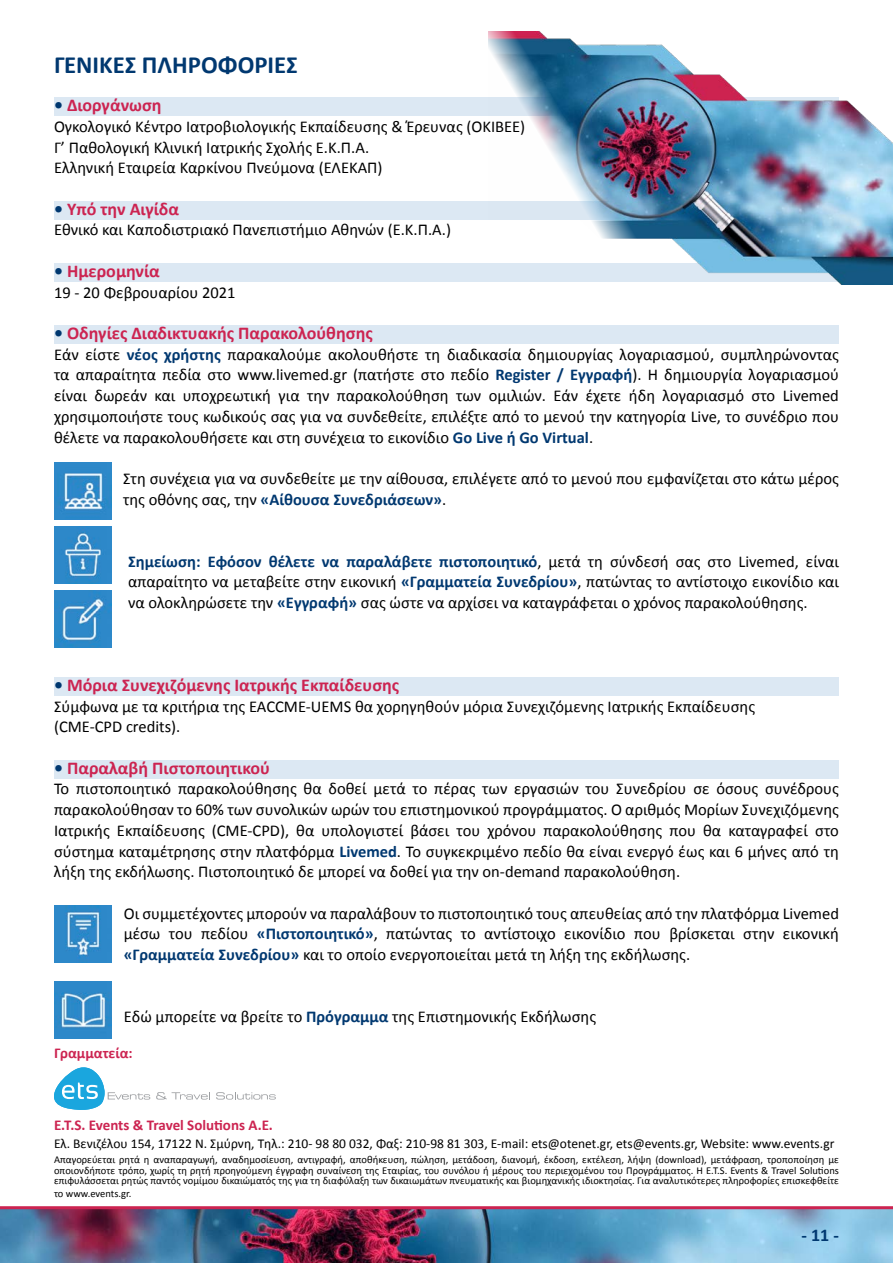
<style>
.page{position:relative;width:893px;height:1263px;background:#fff}
.page>*{position:absolute;margin:0;border:0;box-sizing:border-box;transform-origin:0 0}
.t1{font:700 24.75px "Calibri";color:#003870}
.t2{font:700 18px "Calibri";color:#cc2451}
.t3{font:700 18px "Calibri";color:#003870}
.t4{font:16.5px/20.7px "Calibri";color:#000;text-align:justify}
.t5{font:700 15px "Calibri";color:#cc2451}
.t6{font:13.5px "Calibri";color:#000}
.t7{font:10.5px/10.5px "Calibri";color:#000;text-align:justify}
.s1{color:#003870}
.s2{font-weight:700;color:#003870}
</style>
<div class="page">
<img style="left:0;top:1209px;width:893px;height:54px">
<hr style="left:0;top:1206px;width:893px;height:3px;background:#cc2451">
<div style="left:54px;top:98px;width:785px;height:18px;background:#dce8f3"></div>
<div style="left:54px;top:201px;width:785px;height:18px;background:#dce8f3"></div>
<div style="left:54px;top:263px;width:785px;height:18px;background:#dce8f3"></div>
<div style="left:54px;top:325px;width:785px;height:18px;background:#dce8f3"></div>
<div style="left:54px;top:677px;width:785px;height:18px;background:#dce8f3"></div>
<div style="left:54px;top:760px;width:785px;height:18px;background:#dce8f3"></div>
<svg style="left:156px;top:1092px;width:54px;height:7px"></svg>
<svg style="left:216px;top:1092px;width:60px;height:7px"></svg>
<svg style="left:54px;top:1067px;width:96px;height:43px"></svg>
<img style="left:54px;top:463px;width:57px;height:57px">
<img style="left:54px;top:526px;width:57px;height:57px">
<img style="left:54px;top:906px;width:57px;height:56px">
<img style="left:54px;top:590px;width:57px;height:57px">
<img style="left:54px;top:981px;width:57px;height:57px">
<img style="left:488px;top:32px;width:405px;height:252px">
<p class="t1" style="left:54px;top:47px;width:245px">ΓΕΝΙΚΈΣ ΠΛΗΡΟΦΟΡΊΕΣ</p>
<p class="t2" style="left:54px;top:93px;width:109px"><span class="s1">•</span> Διοργάνωση</p>
<p class="t4" style="left:54px;top:116px;width:473px">Ογκολογικό Κέντρο Ιατροβιολογικής Εκπαίδευσης &amp; Έρευνας (ΟΚΙΒΕΕ)</p>
<p class="t4" style="left:54px;top:136px;width:317px">Γ’ Παθολογική Κλινική Ιατρικής Σχολής Ε.Κ.Π.Α.</p>
<p class="t4" style="left:54px;top:157px;width:330px">Ελληνική Εταιρεία Καρκίνου Πνεύμονα (ΕΛΕΚΑΠ)</p>
<p class="t2" style="left:54px;top:196px;width:127px"><span class="s1">•</span> Υπό την Αιγίδα</p>
<p class="t4" style="left:54px;top:219px;width:399px">Εθνικό και Καποδιστριακό Πανεπιστήμιο Αθηνών (Ε.Κ.Π.Α.)</p>
<p class="t2" style="left:54px;top:258px;width:107px"><span class="s1">•</span> Ημερομηνία</p>
<p class="t4" style="left:54px;top:281px;width:183px">19 - 20 Φεβρουαρίου 2021</p>
<p class="t2" style="left:54px;top:320px;width:320px"><span class="s1">•</span> Οδηγίες Διαδικτυακής Παρακολούθησης</p>
<p class="t4" style="left:54px;top:343px;width:786px">Εάν είστε <span class="s2">νέος χρήστης</span> παρακαλούμε ακολουθήστε τη διαδικασία δημιουργίας λογαριασμού, συμπληρώνοντας τα απαραίτητα πεδία στο www.livemed.gr (πατήστε στο πεδίο <span class="s2">Register / Εγγραφή</span>). Η δημιουργία λογαριασμού είναι δωρεάν και υποχρεωτική για την παρακολούθηση των ομιλιών. Εάν έχετε ήδη λογαριασμό στο Livemed χρησιμοποιήστε τους κωδικούς σας για να συνδεθείτε, επιλέξτε από το μενού την κατηγορία Live, το συνέδριο που θέλετε να παρακολουθήσετε και στη συνέχεια το εικονίδιο <span class="s2">Go Live ή Go Virtual</span>.</p>
<p class="t4" style="left:123px;top:468px;width:717px">Στη συνέχεια για να συνδεθείτε με την αίθουσα, επιλέγετε από το μενού που εμφανίζεται στο κάτω μέρος της οθόνης σας, την <span class="s2">«Αίθουσα Συνεδριάσεων»</span>.</p>
<p class="t4" style="left:128px;top:550px;width:712px"><span class="s2">Σημείωση: Εφόσον θέλετε να παραλάβετε πιστοποιητικό</span>, μετά τη σύνδεσή σας στο Livemed, είναι απαραίτητο να μεταβείτε στην εικονική <span class="s2">«Γραμματεία Συνεδρίου»</span>, πατώντας το αντίστοιχο εικονίδιο και να ολοκληρώσετε την <span class="s2">«Εγγραφή»</span> σας ώστε να αρχίσει να καταγράφεται ο χρόνος παρακολούθησης.</p>
<p class="t2" style="left:54px;top:672px;width:347px"><span class="s1">•</span> Μόρια Συνεχιζόμενης Ιατρικής Εκπαίδευσης</p>
<p class="t4" style="left:54px;top:695px;width:703px">Σύμφωνα με τα κριτήρια της EACCME-UEMS θα χορηγηθούν μόρια Συνεχιζόμενης Ιατρικής Εκπαίδευσης</p>
<p class="t4" style="left:54px;top:716px;width:128px">(CME-CPD credits).</p>
<p class="t2" style="left:54px;top:755px;width:218px"><span class="s1">•</span> Παραλαβή Πιστοποιητικού</p>
<p class="t4" style="left:54px;top:778px;width:786px">Το πιστοποιητικό παρακολούθησης θα δοθεί μετά το πέρας των εργασιών του Συνεδρίου σε όσους συνέδρους παρακολούθησαν το 60% των συνολικών ωρών του επιστημονικού προγράμματος. Ο αριθμός Μορίων Συνεχιζόμενης Ιατρικής Εκπαίδευσης (CME-CPD), θα υπολογιστεί βάσει του χρόνου παρακολούθησης που θα καταγραφεί στο σύστημα καταμέτρησης στην πλατφόρμα <span class="s2">Livemed</span>. Το συγκεκριμένο πεδίο θα είναι ενεργό έως και 6 μήνες από τη λήξη της εκδήλωσης. Πιστοποιητικό δε μπορεί να δοθεί για την on-demand παρακολούθηση.</p>
<p class="t4" style="left:124px;top:902px;width:717px">Οι συμμετέχοντες μπορούν να παραλάβουν το πιστοποιητικό τους απευθείας από την πλατφόρμα Livemed μέσω του πεδίου <span class="s2">«Πιστοποιητικό»</span>, πατώντας το αντίστοιχο εικονίδιο που βρίσκεται στην εικονική <span class="s2">«Γραμματεία Συνεδρίου»</span> και το οποίο ενεργοποιείται μετά τη λήξη της εκδήλωσης.</p>
<p class="t4" style="left:124px;top:1006px;width:474px">Εδώ μπορείτε να βρείτε το <span class="s2">Πρόγραμμα</span> της Επιστημονικής Εκδήλωσης</p>
<p class="t5" style="left:54px;top:1042px;width:80px">Γραμματεία:</p>
<p class="t5" style="left:54px;top:1114px;width:220px">E.T.S. Events &amp; Travel Solutions A.E.</p>
<p class="t6" style="left:54px;top:1134px;width:782px">Ελ. Βενιζέλου 154, 17122 Ν. Σμύρνη, Τηλ.: 210- 98 80 032, Φαξ: 210-98 81 303, E-mail: ets@otenet.gr, ets@events.gr, Website: www.events.gr</p>
<p class="t7" style="left:54px;top:1154px;width:786px">Απαγορεύεται ρητά η αναπαραγωγή, αναδημοσίευση, αντιγραφή, αποθήκευση, πώληση, μετάδοση, διανομή, έκδοση, εκτέλεση, λήψη (download), μετάφραση, τροποποίηση με οποιονδήποτε τρόπο, χωρίς τη ρητή προηγούμενη έγγραφη συναίνεση της Εταιρίας, του συνόλου ή μέρους του περιεχομένου του Προγράμματος. Η E.T.S. Events &amp; Travel Solutions επιφυλάσσεται ρητώς παντός νομίμου δικαιώματός της για τη διαφύλαξη των δικαιωμάτων πνευματικής και βιομηχανικής ιδιοκτησίας. Για αναλυτικότερες πληροφορίες επισκεφθείτε</p>
<p class="t7" style="left:54px;top:1188px;width:79px">το www.events.gr.</p>
<p class="t3" style="left:802px;top:1223px;width:39px">- 11 -</p>
</div>
